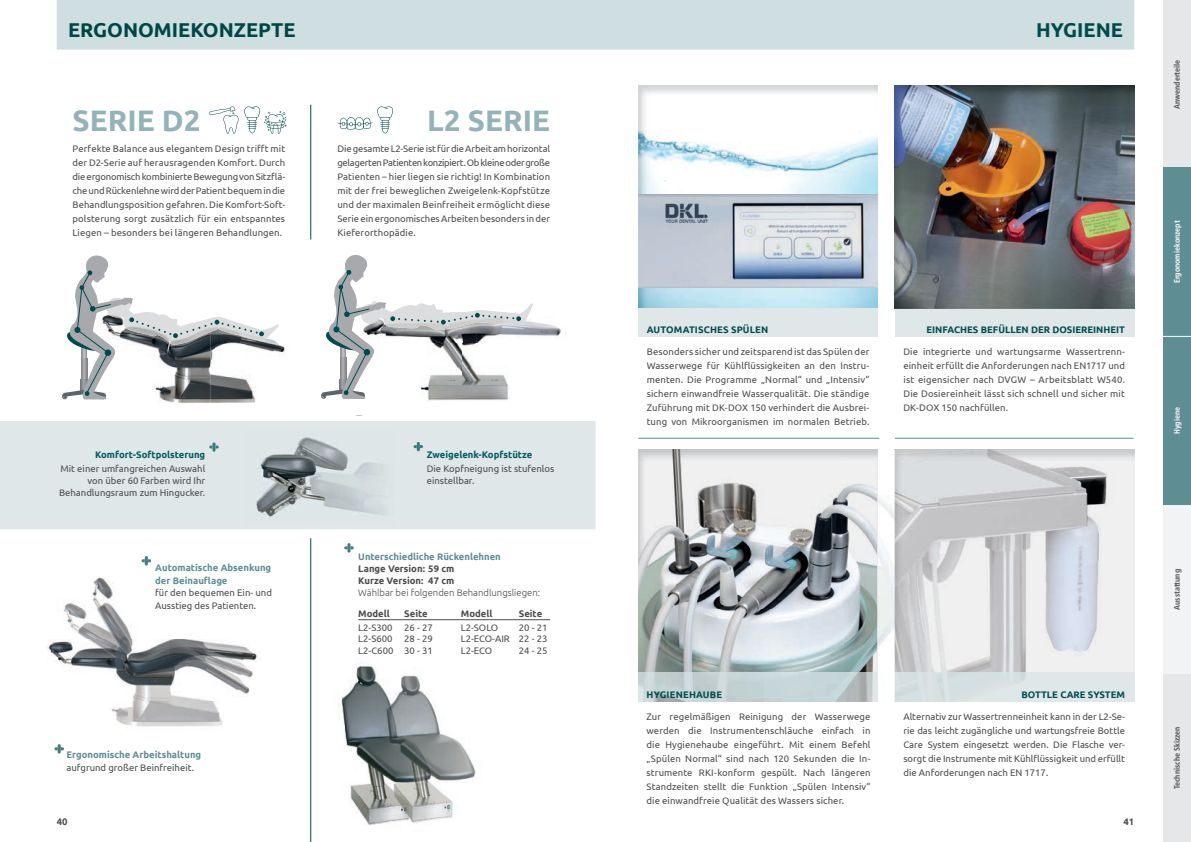
<style>
.page{position:relative;width:1191px;height:842px;background:#fff}
.page>*{position:absolute;margin:0;border:0;box-sizing:border-box;transform-origin:0 0}
.t1{font:700 29.6px "Ubuntu";color:#93b3b8}
.t2{font:700 20px "Ubuntu";color:#004b4d}
.t3{font:9.5px/14px "Ubuntu";color:#4b4c4d;text-align:justify}
.t4{font:700 9.5px/12.5px "Ubuntu";color:#5e8e94}
.t5{font:700 9.5px "Ubuntu";color:#004b4d}
.t6{font:700 9.5px/11.4px "Ubuntu";color:#4b4c4d}
.t7{font:700 9.5px "Ubuntu";color:#005c60}
.t8{font:300 9.5px "Ubuntu";color:#4b4c4d}
.t9{font:700 condensed 8px "Frutiger";color:#4b4c4d}
.t10{font:700 condensed 8px "Frutiger";color:#fff}
</style>
<div class="page">
<div style="left:0;top:421px;width:595px;height:108px;background:#dfe7e9"></div>
<img style="left:245px;top:430px;width:150px;height:94px">
<img style="left:46px;top:577px;width:211px;height:150px">
<img style="left:159px;top:345px;width:126px;height:58px">
<img style="left:264px;top:324px;width:15px;height:21px">
<img style="left:428px;top:322px;width:133px;height:79px">
<img style="left:521px;top:303px;width:12px;height:27px">
<svg style="left:321px;top:255px;width:200px;height:144px"></svg>
<svg style="left:62px;top:255px;width:202px;height:145px"></svg>
<svg style="left:54px;top:744px;width:10px;height:10px"></svg>
<svg style="left:209px;top:442px;width:10px;height:10px"></svg>
<svg style="left:413px;top:442px;width:10px;height:9px"></svg>
<img style="left:341px;top:665px;width:135px;height:161px">
<svg style="left:344px;top:543px;width:10px;height:10px"></svg>
<hr style="left:358px;top:619px;width:192px;height:1px;background:#4b4c4d">
<svg style="left:338px;top:106px;width:55px;height:27px"></svg>
<hr style="left:310px;top:105px;width:1px;height:135px;background:#004b4d">
<hr style="left:310px;top:538px;width:1px;height:304px;background:#004b4d">
<svg style="left:142px;top:556px;width:9px;height:10px"></svg>
<div style="left:57px;top:0;width:1077px;height:50px;background:#cfdee0"></div>
<div style="left:70px;top:23px;width:225px;height:14px;background:#cfdee0"></div>
<img style="left:638px;top:85px;width:240px;height:223px">
<img style="left:638px;top:195px;width:240px;height:93px">
<svg style="left:209px;top:106px;width:78px;height:28px"></svg>
<div style="left:1162px;top:0;width:29px;height:168px;background:#e6e7e9"></div>
<div style="left:1162px;top:505px;width:29px;height:169px;background:#f2f3f4"></div>
<div style="left:1162px;top:674px;width:29px;height:168px;background:#e6e7e9"></div>
<div style="left:1162px;top:168px;width:29px;height:337px;background:#5e8e94"></div>
<svg style="left:1162px;top:336px;width:29px;height:1px"></svg>
<img style="left:878px;top:450px;width:257px;height:251px">
<img style="left:895px;top:450px;width:239px;height:251px">
<img style="left:638px;top:450px;width:240px;height:223px">
<hr style="left:638px;top:438px;width:241px;height:1px;background:#5e8e94">
<hr style="left:895px;top:438px;width:238px;height:1px;background:#5e8e94">
<div style="left:895px;top:308px;width:239px;height:28px;background:#dfe7e9"></div>
<div style="left:638px;top:308px;width:240px;height:28px;background:#dfe7e9"></div>
<svg style="left:638px;top:673px;width:240px;height:28px;background:#c3d0d2"></svg>
<img style="left:895px;top:308px;width:239px;height:1px">
<img style="left:895px;top:85px;width:239px;height:223px">
<h2 class="t2" style="left:68px;top:18px;width:229px">ERGONOMIEKONZEPTE</h2>
<h1 class="t1" style="left:73px;top:103px;width:129px">SERIE D2</h1>
<h1 class="t1" style="left:427px;top:103px;width:124px">L2 SERIE</h1>
<p class="t3" style="left:337px;top:142px;width:214px">Die gesamte L2-Serie ist für die Arbeit am horizontal gelagerten Patienten konzipiert. Ob kleine oder große Patienten – hier liegen sie richtig! In Kombination mit der frei beweglichen Zweigelenk-Kopfstütze und der maximalen Beinfreiheit ermöglicht diese Serie ein ergonomisches Arbeiten besonders in der Kieferorthopädie.</p>
<p class="t3" style="left:73px;top:142px;width:214px">Perfekte Balance aus elegantem Design trifft mit der D2-Serie auf herausragenden Komfort. Durch die ergonomisch kombinierte Bewegung von Sitzflä&shy;che und Rückenlehne wird der Patient bequem in die Behandlungsposition gefahren. Die Komfort-Soft&shy;polsterung sorgt zusätzlich für ein entspanntes Liegen – besonders bei längeren Behandlungen.</p>
<p class="t7" style="left:95px;top:449px;width:112px">Komfort-Softpolsterung</p>
<p class="t3" style="left:59px;top:463px;width:148px;line-height:12px;text-align:right">Mit einer umfangreichen Auswahl von über 60 Farben wird Ihr<br>Behandlungsraum zum Hingucker.</p>
<p class="t4" style="left:155px;top:561px;width:118px">Automatische Absenkung der Beinauflage</p>
<p class="t3" style="left:155px;top:586px;width:118px;line-height:12.5px">für den bequemen Ein- und<br>Ausstieg des Patienten.</p>
<p class="t4" style="left:66px;top:749px;width:136px">Ergonomische Arbeitshaltung</p>
<p class="t3" style="left:66px;top:760px;width:129px">aufgrund großer Beinfreiheit.</p>
<p class="t7" style="left:427px;top:449px;width:107px">Zweigelenk-Kopfstütze</p>
<p class="t3" style="left:427px;top:462px;width:129px;line-height:12px">Die Kopfneigung ist stufenlos einstellbar.</p>
<p class="t4" style="left:358px;top:550px;width:144px">Unterschiedliche Rückenlehnen</p>
<p class="t6" style="left:358px;top:563px;width:98px">Lange Version: 59 cm<br>Kurze Version: 47 cm</p>
<p class="t8" style="left:358px;top:587px;width:183px">Wählbar bei folgenden Behandlungsliegen:</p>
<p class="t6" style="left:358px;top:608px;width:33px">Modell</p>
<p class="t6" style="left:404px;top:608px;width:25px">Seite</p>
<p class="t3" style="left:358px;top:622px;width:76px;line-height:11.4px">L2-S300 26 - 27<br>L2-S600 28 - 29<br>L2-C600 30 - 31</p>
<p class="t6" style="left:461px;top:608px;width:33px">Modell</p>
<p class="t6" style="left:519px;top:608px;width:25px">Seite</p>
<p class="t3" style="left:461px;top:620px;width:39px">L2-SOLO</p>
<p class="t3" style="left:461px;top:622px;width:88px;line-height:11.4px;text-indent:58px">20 - 21<br>L2-ECO-AIR 22 - 23<br>L2-ECO</p>
<p class="t3" style="left:519px;top:643px;width:30px">24 - 25</p>
<h2 class="t2" style="left:1036px;top:18px;width:88px">HYGIENE</h2>
<p class="t5" style="left:647px;top:324px;width:123px">AUTOMATISCHES SPÜLEN</p>
<p class="t3" style="left:647px;top:344px;width:224px">Besonders sicher und zeitsparend ist das Spülen der Wasserwege für Kühlflüssigkeiten an den Instru&shy;menten. Die Programme „Normal“ und „Intensiv“ sichern einwandfreie Wasserqualität. Die ständige Zuführung mit DK-DOX 150 verhindert die Ausbrei&shy;tung von Mikroorganismen im normalen Betrieb.</p>
<p class="t5" style="left:926px;top:324px;width:200px">EINFACHES BEFÜLLEN DER DOSIEREINHEIT</p>
<p class="t3" style="left:903px;top:344px;width:223px">Die integrierte und wartungsarme Wassertrenn&shy;einheit erfüllt die Anforderungen nach EN1717 und ist eigensicher nach DVGW – Arbeitsblatt W540.<br>Die Dosiereinheit lässt sich schnell und sicher mit DK-DOX 150 nachfüllen.</p>
<p class="t5" style="left:646px;top:689px;width:77px">HYGIENEHAUBE</p>
<p class="t3" style="left:646px;top:709px;width:225px">Zur regelmäßigen Reinigung der Wasserwege werden die Instrumentenschläuche einfach in die Hygienehaube eingeführt. Mit einem Befehl „Spülen Normal“ sind nach 120 Sekunden die In&shy;strumente RKI-konform gespült. Nach längeren Standzeiten stellt die Funktion „Spülen Intensiv“ die einwandfreie Qualität des Wassers sicher.</p>
<p class="t5" style="left:1021px;top:689px;width:105px">BOTTLE CARE SYSTEM</p>
<p class="t3" style="left:903px;top:709px;width:223px">Alternativ zur Wassertrenneinheit kann in der L2-Se&shy;rie das leicht zugängliche und wartungsfreie Bottle Care System eingesetzt werden. Die Flasche ver&shy;sorgt die Instrumente mit Kühlflüssigkeit und erfüllt die Anforderungen nach EN 1717.</p>
<p class="t6" style="left:57px;top:815px;width:12px">40</p>
<p class="t6" style="left:1123px;top:815px;width:12px">41</p>
<p class="t9" style="left:1172px;top:109px;width:51px;rotate:-90deg">Anwenderteile</p>
<p class="t10" style="left:1172px;top:283px;width:64px;rotate:-90deg">Ergonomiekonzept</p>
<p class="t10" style="left:1172px;top:434px;width:29px;rotate:-90deg">Hygiene</p>
<p class="t9" style="left:1172px;top:610px;width:42px;rotate:-90deg">Ausstattung</p>
<p class="t9" style="left:1172px;top:789px;width:64px;rotate:-90deg">Technische Skizzen</p>
</div>
